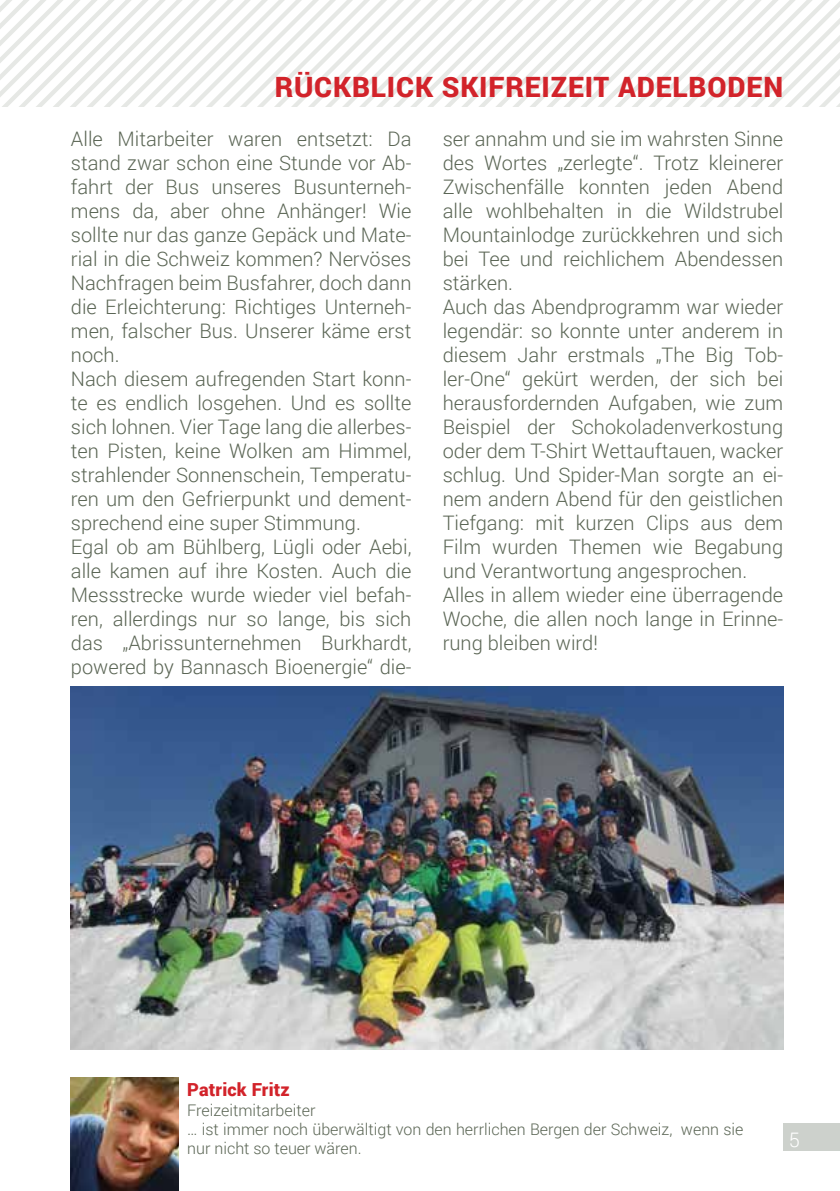
<style>
.page{position:relative;width:840px;height:1191px;background:#fff}
.page>*{position:absolute;margin:0;border:0;box-sizing:border-box;transform-origin:0 0}
.t1{font:900 28px "Roboto";letter-spacing:.03em;color:#d2232a}
.t2{font:300 20px/24px "Roboto";color:#5a6554}
.t3{font:300 20px "Roboto";color:#fff}
.t4{font:900 18px "Roboto";letter-spacing:.01em;color:#d2232a}
.t5{font:300 16px/19.2px "Roboto";color:#5a6554}
</style>
<div class="page">
<div style="left:782px;top:1123px;width:57px;height:27px;background:#cdd1cc"></div>
<svg style="left:594px;top:0;width:17px;height:107px"></svg>
<svg style="left:611px;top:0;width:17px;height:107px"></svg>
<svg style="left:628px;top:0;width:17px;height:107px"></svg>
<svg style="left:645px;top:0;width:17px;height:107px"></svg>
<svg style="left:662px;top:0;width:17px;height:107px"></svg>
<svg style="left:679px;top:0;width:17px;height:107px"></svg>
<svg style="left:696px;top:0;width:143px;height:107px"></svg>
<svg style="left:0;top:0;width:102px;height:107px"></svg>
<img style="left:71px;top:1077px;width:108px;height:114px">
<img style="left:71px;top:686px;width:711px;height:363px">
<h1 class="t1" style="left:274px;top:68px;width:509px">RÜCKBLICK SKIFREIZEIT ADELBODEN</h1>
<p class="t2" style="left:71px;top:126px;width:342px">Alle Mitarbeiter waren entsetzt: Da stand zwar schon eine Stunde vor Ab&shy;fahrt der Bus unseres Busunterneh&shy;mens da, aber ohne Anhänger! Wie sollte nur das ganze Gepäck und Mate&shy;rial in die Schweiz kommen? Nervöses Nachfragen beim Busfahrer, doch dann die Erleichterung: Richtiges Unterneh&shy;men, falscher Bus. Unserer käme erst noch.<br>Nach diesem aufregenden Start konn&shy;te es endlich losgehen. Und es sollte sich lohnen. Vier Tage lang die allerbes&shy;ten Pisten, keine Wolken am Himmel, strahlender Sonnenschein, Temperatu&shy;ren um den Gefrierpunkt und dement&shy;sprechend eine super Stimmung.<br>Egal ob am Bühlberg, Lügli oder Aebi, alle kamen auf ihre Kosten. Auch die Messstrecke wurde wieder viel befah&shy;ren, allerdings nur so lange, bis sich das „Abrissunternehmen Burkhardt, powered by Bannasch Bioenergie“ die-</p>
<p class="t2" style="left:442px;top:126px;width:342px">ser annahm und sie im wahrsten Sinne des Wortes „zerlegte“. Trotz kleinerer Zwischenfälle konnten jeden Abend alle wohlbehalten in die Wildstrubel Mountainlodge zurückkehren und sich bei Tee und reichlichem Abendessen stärken.<br>Auch das Abendprogramm war wieder legendär: so konnte unter anderem in diesem Jahr erstmals „The Big Tob&shy;ler-One“ gekürt werden, der sich bei herausfordernden Aufgaben, wie zum Beispiel der Schokoladenverkostung oder dem T-Shirt Wettauftauen, wacker schlug. Und Spider-Man sorgte an ei&shy;nem andern Abend für den geistlichen Tiefgang: mit kurzen Clips aus dem Film wurden Themen wie Begabung und Verantwortung angesprochen.<br>Alles in allem wieder eine überragende Woche, die allen noch lange in Erinne&shy;rung bleiben wird!</p>
<p class="t4" style="left:187px;top:1077px;width:104px">Patrick Fritz</p>
<p class="t5" style="left:187px;top:1099px;width:557px">Freizeitmitarbeiter<br>… ist immer noch überwältigt von den herrlichen Bergen der Schweiz, wenn sie nur nicht so teuer wären.</p>
<p class="t3" style="left:788px;top:1126px;width:13px">5</p>
</div>
